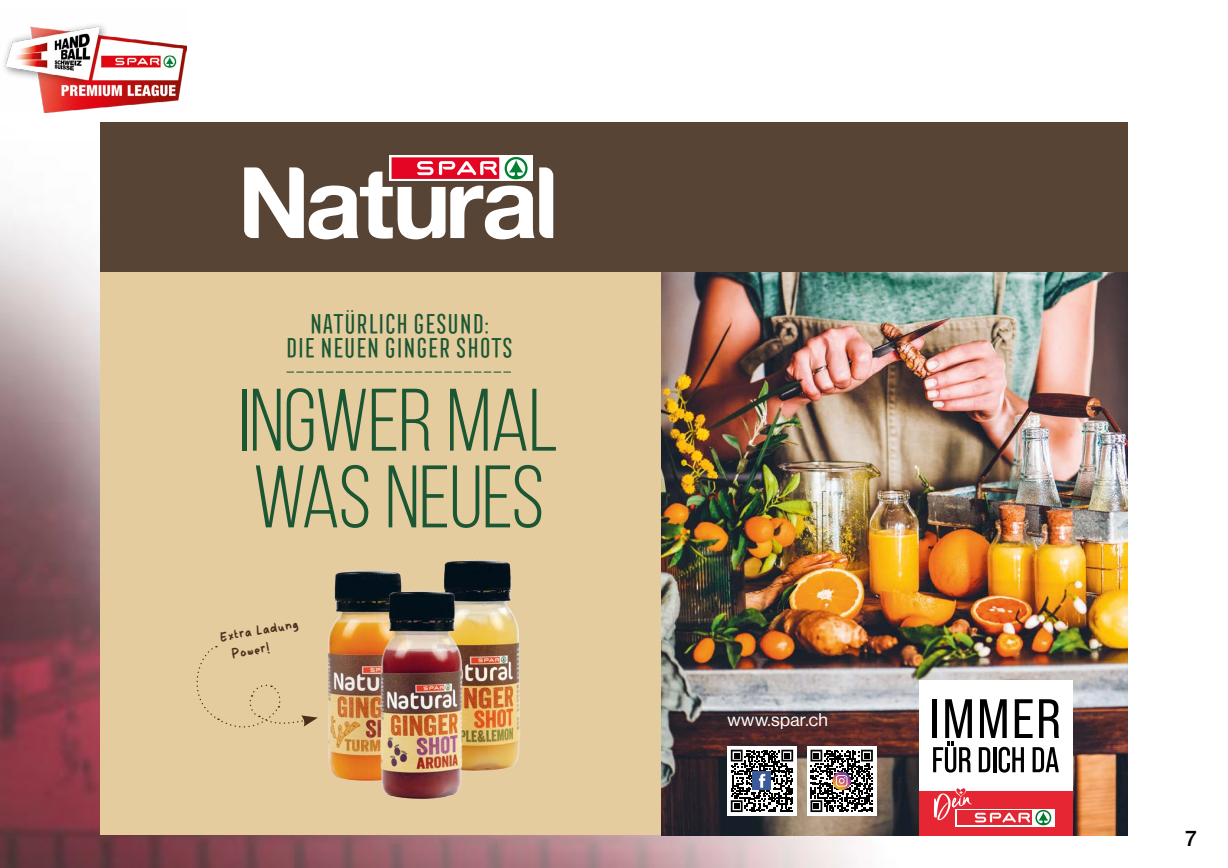
<style>
.page{position:relative;width:1228px;height:868px;background:#fff}
.page>*{position:absolute;margin:0;border:0;box-sizing:border-box;transform-origin:0 0}
.t1{font:88.48px/76.7px "Bebas Neue";letter-spacing:-.01em;color:#1c5733}
.t2{font:26.95px/24.4px "Frontage Condensed";letter-spacing:-.13em;color:#1c5733;text-align:center}
.t3{font:500 21.49px "Helvetica Neue";color:#000}
.t4{font:17.95px "N Haas Grotesk DS Pro 55 Rg";letter-spacing:.02em;color:#fff}
.t5{font:13.72px/18.5px "Gosrokan";color:#4c2d1c}
</style>
<div class="page">
<img style="left:0;top:45px;width:1128px;height:823px">
<img style="left:0;top:24px;width:186px;height:89px">
<div style="left:100px;top:211px;width:680px;height:624px;background:#e5cc9f"></div>
<img style="left:661px;top:271px;width:467px;height:564px">
<div style="left:100px;top:122px;width:1028px;height:149px;background:#574435"></div>
<img style="left:327px;top:570px;width:74px;height:211px">
<svg style="left:286px;top:372px;width:225px;height:1px"></svg>
<div style="left:390px;top:156px;width:143px;height:25px;background:#fff"></div>
<svg style="left:244px;top:157px;width:309px;height:82px"></svg>
<svg style="left:196px;top:646px;width:122px;height:82px"></svg>
<img style="left:444px;top:559px;width:76px;height:212px">
<img style="left:368px;top:579px;width:108px;height:220px">
<div style="left:919px;top:680px;width:153px;height:111px;background:#fff"></div>
<div style="left:919px;top:791px;width:154px;height:44px;background:#e62733"></div>
<div style="left:956px;top:809px;width:99px;height:17px;background:#fff"></div>
<svg style="left:934px;top:788px;width:117px;height:38px"></svg>
<svg style="left:979px;top:747px;width:11px;height:25px"></svg>
<hr style="left:993px;top:747px;width:3px;height:25px;background:#000">
<svg style="left:999px;top:747px;width:25px;height:26px"></svg>
<svg style="left:1032px;top:747px;width:27px;height:25px"></svg>
<svg style="left:933px;top:699px;width:39px;height:74px"></svg>
<svg style="left:980px;top:699px;width:27px;height:39px"></svg>
<svg style="left:1015px;top:699px;width:17px;height:39px"></svg>
<svg style="left:1039px;top:699px;width:20px;height:39px"></svg>
<div style="left:727px;top:746px;width:69px;height:69px;background:#fff"></div>
<svg style="left:731px;top:750px;width:62px;height:62px"></svg>
<div style="left:807px;top:746px;width:69px;height:69px;background:#fff"></div>
<svg style="left:810px;top:750px;width:63px;height:62px"></svg>
<p class="t2" style="left:283px;top:311px;width:233px">NATÜRLICH GESUND:<br>DIE NEUEN GINGER SHOTS</p>
<h1 class="t1" style="left:239px;top:381px;width:321px">InGWER MAL<br>WAS NEUES</h1>
<p class="t5" style="left:227px;top:626px;width:72px;text-indent:-8px;rotate:-10deg">Extra Ladung<br>Power!</p>
<p class="t4" style="left:727px;top:709px;width:102px">www.spar.ch</p>
<p class="t3" style="left:1185px;top:821px;width:13px">7</p>
</div>
